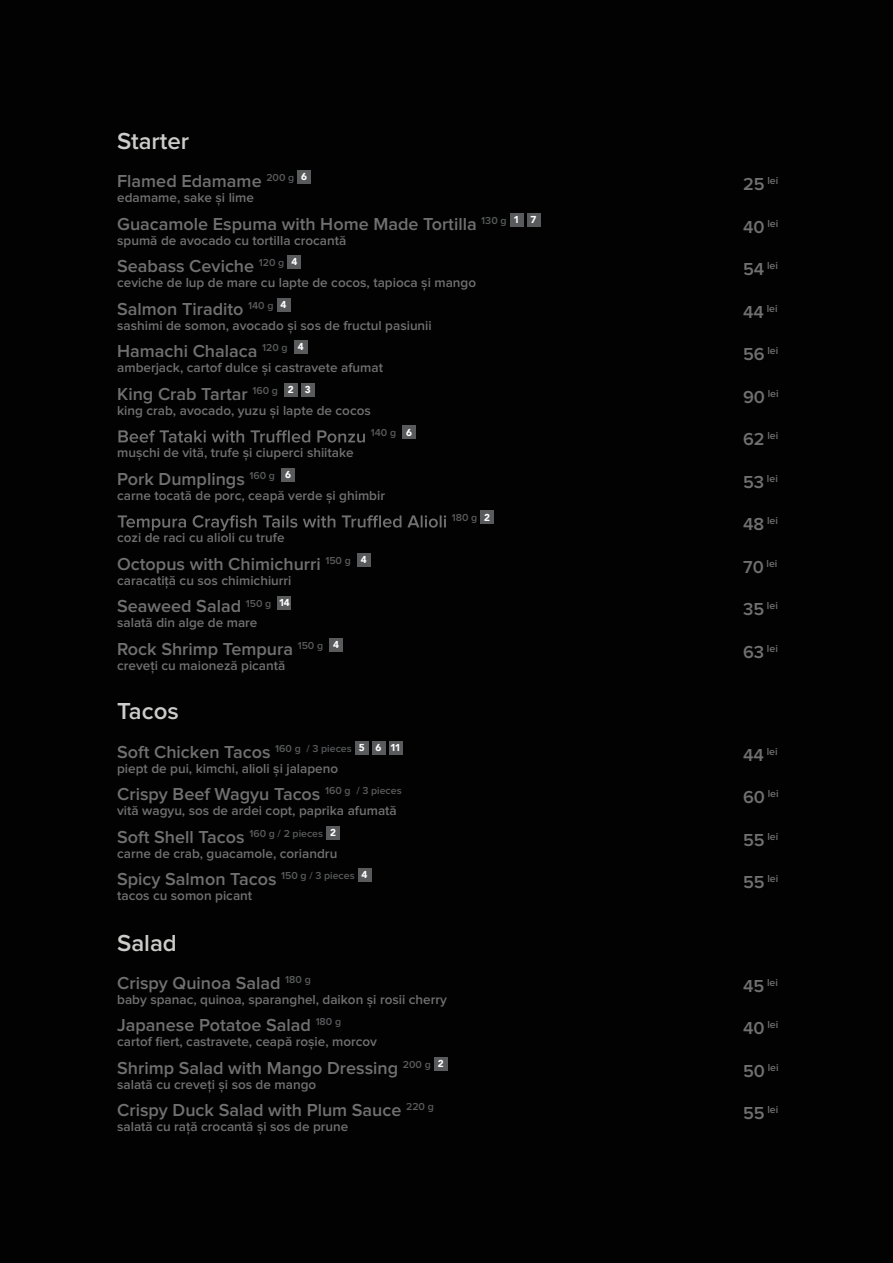
<style>
.page{position:relative;width:893px;height:1263px;background:#fff}
.page>*{position:absolute;margin:0;border:0;box-sizing:border-box;transform-origin:0 0}
.t1{font:600 24px "Proxima Nova";color:#cccccb}
.t2{font:600 18px "Proxima Nova";color:#707071}
.t3{font:600 13.5px "Proxima Nova";color:#707071}
.t4{font:600 10.5px "Proxima Nova";color:#707071}
.t5{font:600 10.5px "Proxima Nova";color:#595a5c}
.s1{font-size:18px}
.s2{font-family:"Avenir";font-weight:900;font-size:10.05px;color:#fff}
</style>
<div class="page">
<div style="left:0;top:0;width:893px;height:1262px;background:#020202"></div>
<div style="left:297px;top:170px;width:14px;height:14px;background:#595a5c"></div>
<div style="left:510px;top:213px;width:14px;height:14px;background:#595a5c"></div>
<div style="left:527px;top:213px;width:13px;height:14px;background:#595a5c"></div>
<div style="left:287px;top:255px;width:14px;height:14px;background:#595a5c"></div>
<div style="left:277px;top:298px;width:14px;height:14px;background:#595a5c"></div>
<div style="left:294px;top:340px;width:14px;height:14px;background:#595a5c"></div>
<div style="left:284px;top:383px;width:14px;height:14px;background:#595a5c"></div>
<div style="left:301px;top:383px;width:14px;height:14px;background:#595a5c"></div>
<svg style="left:118px;top:430px;width:247px;height:13px"></svg>
<div style="left:402px;top:425px;width:14px;height:14px;background:#595a5c"></div>
<div style="left:281px;top:468px;width:14px;height:14px;background:#595a5c"></div>
<svg style="left:118px;top:515px;width:328px;height:16px"></svg>
<div style="left:480px;top:510px;width:14px;height:14px;background:#595a5c"></div>
<div style="left:357px;top:553px;width:14px;height:14px;background:#595a5c"></div>
<div style="left:277px;top:595px;width:14px;height:14px;background:#595a5c"></div>
<div style="left:329px;top:638px;width:14px;height:14px;background:#595a5c"></div>
<div style="left:355px;top:741px;width:14px;height:13px;background:#595a5c"></div>
<div style="left:372px;top:741px;width:14px;height:13px;background:#595a5c"></div>
<div style="left:389px;top:741px;width:13px;height:13px;background:#595a5c"></div>
<div style="left:326px;top:826px;width:14px;height:14px;background:#595a5c"></div>
<div style="left:358px;top:868px;width:14px;height:14px;background:#595a5c"></div>
<div style="left:434px;top:1057px;width:14px;height:14px;background:#595a5c"></div>
<h1 class="t1" style="left:117px;top:130px;width:74px">Starter</h1>
<h2 class="t2" style="left:117px;top:173px;width:192px">Flamed Edamame <sup>200</sup> <sup>g</sup> <sup>6</sup></h2>
<p class="t3" style="left:117px;top:192px;width:138px">edamame, sake și lime</p>
<p class="t4" style="left:743px;top:176px;width:37px"><span class="s1">25</span> lei</p>
<h2 class="t2" style="left:117px;top:216px;width:421px">Guacamole Espuma with Home Made Tortilla <sup>130</sup> <sup>g</sup> <sup>1</sup> <sup>7</sup></h2>
<p class="t3" style="left:117px;top:234px;width:231px">spumă de avocado cu tortilla crocantă</p>
<p class="t4" style="left:743px;top:218px;width:37px"><span class="s1">40</span> lei</p>
<h2 class="t2" style="left:117px;top:258px;width:182px">Seabass Ceviche <sup>120</sup> <sup>g</sup> <sup>4</sup></h2>
<p class="t3" style="left:117px;top:277px;width:360px">ceviche de lup de mare cu lapte de cocos, tapioca și mango</p>
<p class="t4" style="left:743px;top:261px;width:36px"><span class="s1">54</span> lei</p>
<h2 class="t2" style="left:117px;top:301px;width:171px">Salmon Tiradito <sup>140</sup> <sup>g</sup> <sup>4</sup></h2>
<p class="t3" style="left:117px;top:319px;width:316px">sashimi de somon, avocado și sos de fructul pasiunii</p>
<p class="t4" style="left:743px;top:303px;width:36px"><span class="s1">44</span> lei</p>
<h2 class="t2" style="left:117px;top:343px;width:188px">Hamachi Chalaca <sup>120</sup> <sup>g</sup> <sup>4</sup></h2>
<p class="t3" style="left:117px;top:362px;width:267px">amberjack, cartof dulce și castravete afumat</p>
<p class="t4" style="left:743px;top:346px;width:37px"><span class="s1">56</span> lei</p>
<h2 class="t2" style="left:117px;top:386px;width:195px">King Crab Tartar <sup>160</sup> <sup>g</sup> <sup>2</sup> <sup>3</sup></h2>
<p class="t3" style="left:117px;top:404px;width:255px">king crab, avocado, yuzu și lapte de cocos</p>
<p class="t4" style="left:743px;top:389px;width:37px"><span class="s1">90</span> lei</p>
<p class="t5" style="left:371px;top:428px;width:43px">140 g <span class="s2">6</span></p>
<p class="t4" style="left:743px;top:431px;width:37px"><span class="s1">62</span> lei</p>
<p class="t3" style="left:117px;top:447px;width:238px">mușchi de vită, trufe și ciuperci shiitake</p>
<h2 class="t2" style="left:117px;top:471px;width:175px">Pork Dumplings <sup>160</sup> <sup>g</sup> <sup>6</sup></h2>
<p class="t3" style="left:117px;top:489px;width:269px">carne tocată de porc, ceapă verde și ghimbir</p>
<p class="t4" style="left:743px;top:474px;width:36px"><span class="s1">53</span> lei</p>
<p class="t5" style="left:452px;top:513px;width:40px">180 g <span class="s2">2</span></p>
<p class="t4" style="left:743px;top:516px;width:36px"><span class="s1">48</span> lei</p>
<p class="t3" style="left:117px;top:532px;width:169px">cozi de raci cu alioli cu trufe</p>
<h2 class="t2" style="left:117px;top:556px;width:251px">Octopus with Chimichurri <sup>150</sup> <sup>g</sup> <sup>4</sup></h2>
<p class="t3" style="left:117px;top:574px;width:176px">caracatiţă cu sos chimichiurri</p>
<p class="t4" style="left:743px;top:559px;width:36px"><span class="s1">70</span> lei</p>
<h2 class="t2" style="left:117px;top:598px;width:174px">Seaweed Salad <sup>150</sup> <sup>g</sup> <sup>14</sup></h2>
<p class="t3" style="left:117px;top:617px;width:142px">salată din alge de mare</p>
<p class="t4" style="left:743px;top:601px;width:36px"><span class="s1">35</span> lei</p>
<h2 class="t2" style="left:117px;top:641px;width:224px">Rock Shrimp Tempura <sup>150</sup> <sup>g</sup> <sup>4</sup></h2>
<p class="t3" style="left:117px;top:659px;width:170px">creveţi cu maioneză picantă</p>
<p class="t4" style="left:743px;top:644px;width:36px"><span class="s1">63</span> lei</p>
<h1 class="t1" style="left:117px;top:700px;width:63px">Tacos</h1>
<h2 class="t2" style="left:117px;top:743px;width:285px">Soft Chicken Tacos <sup>160</sup> <sup>g</sup> <sup>/</sup> <sup>3</sup> <sup>pieces</sup> <sup>5</sup> <sup>6</sup> <sup>11</sup></h2>
<p class="t3" style="left:117px;top:762px;width:223px">piept de pui, kimchi, alioli și jalapeno</p>
<p class="t4" style="left:743px;top:746px;width:36px"><span class="s1">44</span> lei</p>
<h2 class="t2" style="left:117px;top:786px;width:286px">Crispy Beef Wagyu Tacos <sup>160</sup> <sup>g</sup> <sup>/</sup> <sup>3</sup> <sup>pieces</sup></h2>
<p class="t3" style="left:117px;top:804px;width:281px">vită wagyu, sos de ardei copt, paprika afumată</p>
<p class="t4" style="left:743px;top:789px;width:37px"><span class="s1">60</span> lei</p>
<h2 class="t2" style="left:117px;top:828px;width:220px">Soft Shell Tacos <sup>160</sup> <sup>g</sup> <sup>/</sup> <sup>2</sup> <sup>pieces</sup> <sup>2</sup></h2>
<p class="t3" style="left:117px;top:847px;width:222px">carne de crab, guacamole, coriandru</p>
<p class="t4" style="left:743px;top:831px;width:37px"><span class="s1">55</span> lei</p>
<h2 class="t2" style="left:117px;top:871px;width:252px">Spicy Salmon Tacos <sup>150</sup> <sup>g</sup> <sup>/</sup> <sup>3</sup> <sup>pieces</sup> <sup>4</sup></h2>
<p class="t3" style="left:117px;top:889px;width:137px">tacos cu somon picant</p>
<p class="t4" style="left:743px;top:874px;width:37px"><span class="s1">55</span> lei</p>
<h1 class="t1" style="left:117px;top:931px;width:61px">Salad</h1>
<h2 class="t2" style="left:117px;top:974px;width:195px">Crispy Quinoa Salad <sup>180</sup> <sup>g</sup></h2>
<p class="t3" style="left:117px;top:993px;width:331px">baby spanac, quinoa, sparanghel, daikon și rosii cherry</p>
<p class="t4" style="left:743px;top:977px;width:36px"><span class="s1">45</span> lei</p>
<h2 class="t2" style="left:117px;top:1017px;width:226px">Japanese Potatoe Salad <sup>180</sup> <sup>g</sup></h2>
<p class="t3" style="left:117px;top:1036px;width:261px">cartof fiert, castravete, ceapă roșie, morcov</p>
<p class="t4" style="left:743px;top:1020px;width:37px"><span class="s1">40</span> lei</p>
<h2 class="t2" style="left:117px;top:1060px;width:328px">Shrimp Salad with Mango Dressing <sup>200</sup> <sup>g</sup> <sup>2</sup></h2>
<p class="t3" style="left:117px;top:1078px;width:201px">salată cu creveţi și sos de mango</p>
<p class="t4" style="left:743px;top:1062px;width:37px"><span class="s1">50</span> lei</p>
<h2 class="t2" style="left:117px;top:1102px;width:318px">Crispy Duck Salad with Plum Sauce <sup>220</sup> <sup>g</sup></h2>
<p class="t3" style="left:117px;top:1121px;width:233px">salată cu raţă crocantă și sos de prune</p>
<p class="t4" style="left:743px;top:1105px;width:37px"><span class="s1">55</span> lei</p>
</div>
